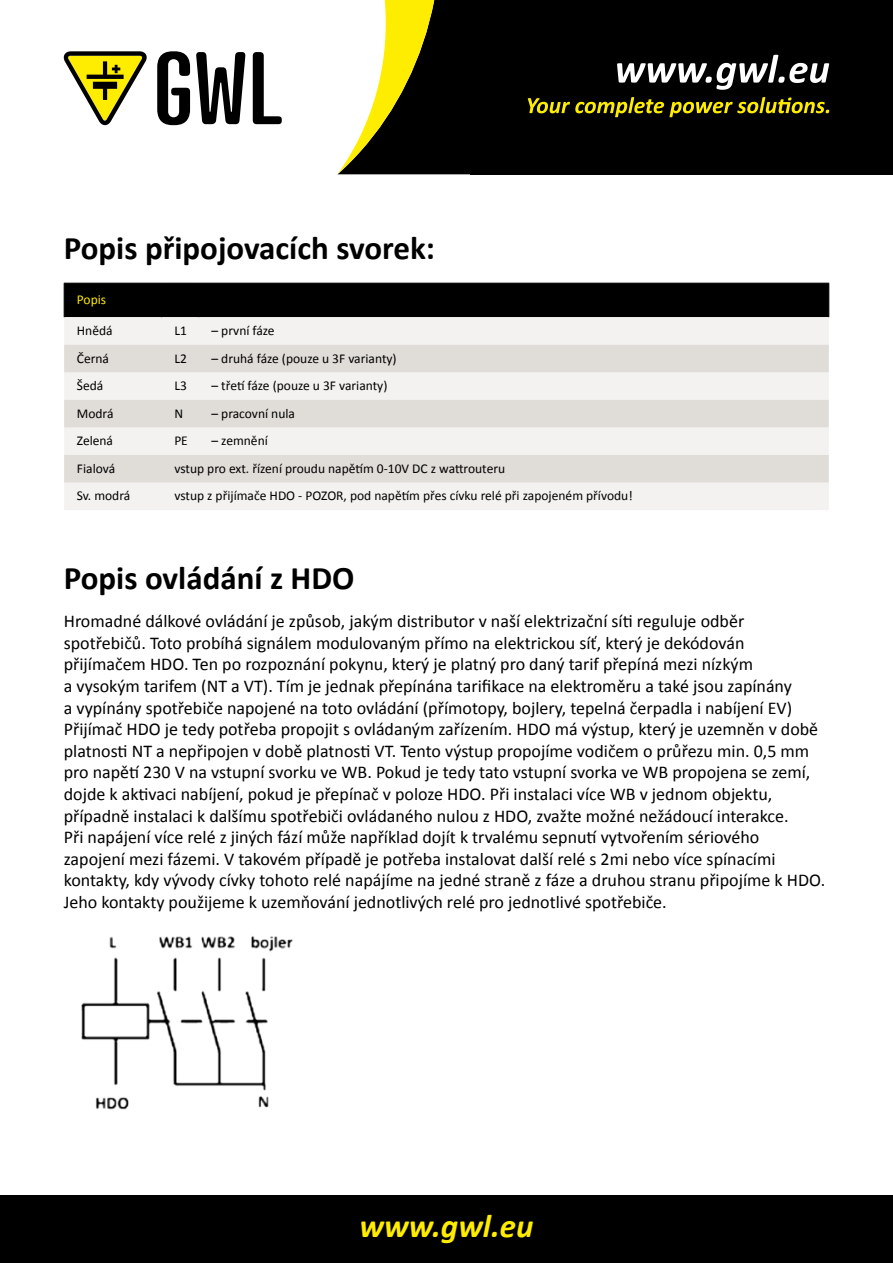
<style>
.page{position:relative;width:893px;height:1263px;background:#fff}
.page>*{position:absolute;margin:0;border:0;box-sizing:border-box;transform-origin:0 0}
._2_-_nadpis{font:700 33px "Calibri";color:#000}
.t1{font:italic 700 33px "Calibri";color:#ffed00}
._4_-_texty{font:18px/21.6px "Calibri";color:#000}
.tab_2{font:13.5px "Calibri";color:#000}
.tab_1{font:13.5px "Calibri";color:#ffed00}
</style>
<div class="page">
<div style="left:0;top:1195px;width:893px;height:68px;background:#000"></div>
<div style="left:0;top:0;width:893px;height:174px;background:#000"></div>
<svg style="left:528px;top:97px;width:301px;height:20px"></svg>
<svg style="left:617px;top:55px;width:212px;height:35px"></svg>
<div style="left:65px;top:284px;width:763px;height:33px;background:#000"></div>
<div style="left:64px;top:317px;width:765px;height:193px;background:#f4f2f0"></div>
<svg style="left:64px;top:345px;width:765px;height:137px;fill:#e0dcd8"></svg>
<hr style="left:64px;top:283px;width:98px;height:1px;background:#000">
<hr style="left:64px;top:284px;width:1px;height:33px;background:#000">
<hr style="left:162px;top:283px;width:37px;height:1px;background:#000">
<hr style="left:161px;top:284px;width:1px;height:33px;background:#000">
<hr style="left:199px;top:283px;width:630px;height:1px;background:#000">
<hr style="left:198px;top:284px;width:1px;height:33px;background:#000">
<hr style="left:828px;top:284px;width:1px;height:33px;background:#000">
<img style="left:81px;top:936px;width:212px;height:174px">
<div style="left:0;top:0;width:470px;height:179px;background:#fff"></div>
<svg style="left:337px;top:0;width:133px;height:174px"></svg>
<svg style="left:157px;top:51px;width:33px;height:74px"></svg>
<svg style="left:196px;top:52px;width:50px;height:72px"></svg>
<svg style="left:253px;top:52px;width:29px;height:72px"></svg>
<svg style="left:63px;top:51px;width:84px;height:74px"></svg>
<p class="_2_-_nadpis" style="left:64px;top:227px;width:373px">Popis připojovacích svorek:</p>
<p class="tab_1" style="left:77px;top:291px;width:31px">Popis</p>
<p class="tab_2" style="left:77px;top:322px;width:37px">Hnědá</p>
<p class="tab_2" style="left:174px;top:322px;width:14px">L1</p>
<p class="tab_2" style="left:212px;top:322px;width:65px">– první fáze</p>
<p class="tab_2" style="left:77px;top:350px;width:34px">Černá</p>
<p class="tab_2" style="left:174px;top:350px;width:14px">L2</p>
<p class="tab_2" style="left:212px;top:350px;width:187px">– druhá fáze (pouze u 3F varianty)</p>
<p class="tab_2" style="left:77px;top:377px;width:28px">Šedá</p>
<p class="tab_2" style="left:174px;top:377px;width:14px">L3</p>
<p class="tab_2" style="left:212px;top:377px;width:177px">– třetí fáze (pouze u 3F varianty)</p>
<p class="tab_2" style="left:77px;top:405px;width:38px">Modrá</p>
<p class="tab_2" style="left:174px;top:405px;width:10px">N</p>
<p class="tab_2" style="left:212px;top:405px;width:85px">– pracovní nula</p>
<p class="tab_2" style="left:77px;top:432px;width:38px">Zelená</p>
<p class="tab_2" style="left:174px;top:432px;width:15px">PE</p>
<p class="tab_2" style="left:212px;top:432px;width:58px">– zemnění</p>
<p class="tab_2" style="left:77px;top:460px;width:40px">Fialová</p>
<p class="tab_2" style="left:174px;top:460px;width:332px">vstup pro ext. řízení proudu napětím 0-10V DC z wattrouteru</p>
<p class="tab_2" style="left:77px;top:487px;width:55px">Sv. modrá</p>
<p class="tab_2" style="left:174px;top:487px;width:460px">vstup z přijímače HDO - POZOR, pod napětím přes cívku relé při zapojeném přívodu!</p>
<p class="_2_-_nadpis" style="left:64px;top:557px;width:292px">Popis ovládání z HDO</p>
<p class="_4_-_texty" style="left:64px;top:609px;width:763px">Hromadné dálkové ovládání je způsob, jakým distributor v naší elektrizační síti reguluje odběr spotřebičů. Toto probíhá signálem modulovaným přímo na elektrickou síť, který je dekódován přijímačem HDO. Ten po rozpoznání pokynu, který je platný pro daný tarif přepíná mezi nízkým<br>a vysokým tarifem (NT a VT). Tím je jednak přepínána tarifikace na elektroměru a také jsou zapínány<br>a vypínány spotřebiče napojené na toto ovládání (přímotopy, bojlery, tepelná čerpadla i nabíjení EV)<br>Přijímač HDO je tedy potřeba propojit s ovládaným zařízením. HDO má výstup, který je uzemněn v době platnosti NT a nepřipojen v době platnosti VT. Tento výstup propojíme vodičem o průřezu min. 0,5 mm pro napětí 230 V na vstupní svorku ve WB. Pokud je tedy tato vstupní svorka ve WB propojena se zemí, dojde k aktivaci nabíjení, pokud je přepínač v poloze HDO. Při instalaci více WB v jednom objektu, případně instalaci k dalšímu spotřebiči ovládaného nulou z HDO, zvažte možné nežádoucí interakce.<br>Při napájení více relé z jiných fází může například dojít k trvalému sepnutí vytvořením sériového<br>zapojení mezi fázemi. V takovém případě je potřeba instalovat další relé s 2mi nebo více spínacími kontakty, kdy vývody cívky tohoto relé napájíme na jedné straně z fáze a druhou stranu připojíme k HDO.<br>Jeho kontakty použijeme k uzemňování jednotlivých relé pro jednotlivé spotřebiče.</p>
<h1 class="t1" style="left:359px;top:1206px;width:175px">www.gwl.eu</h1>
</div>
